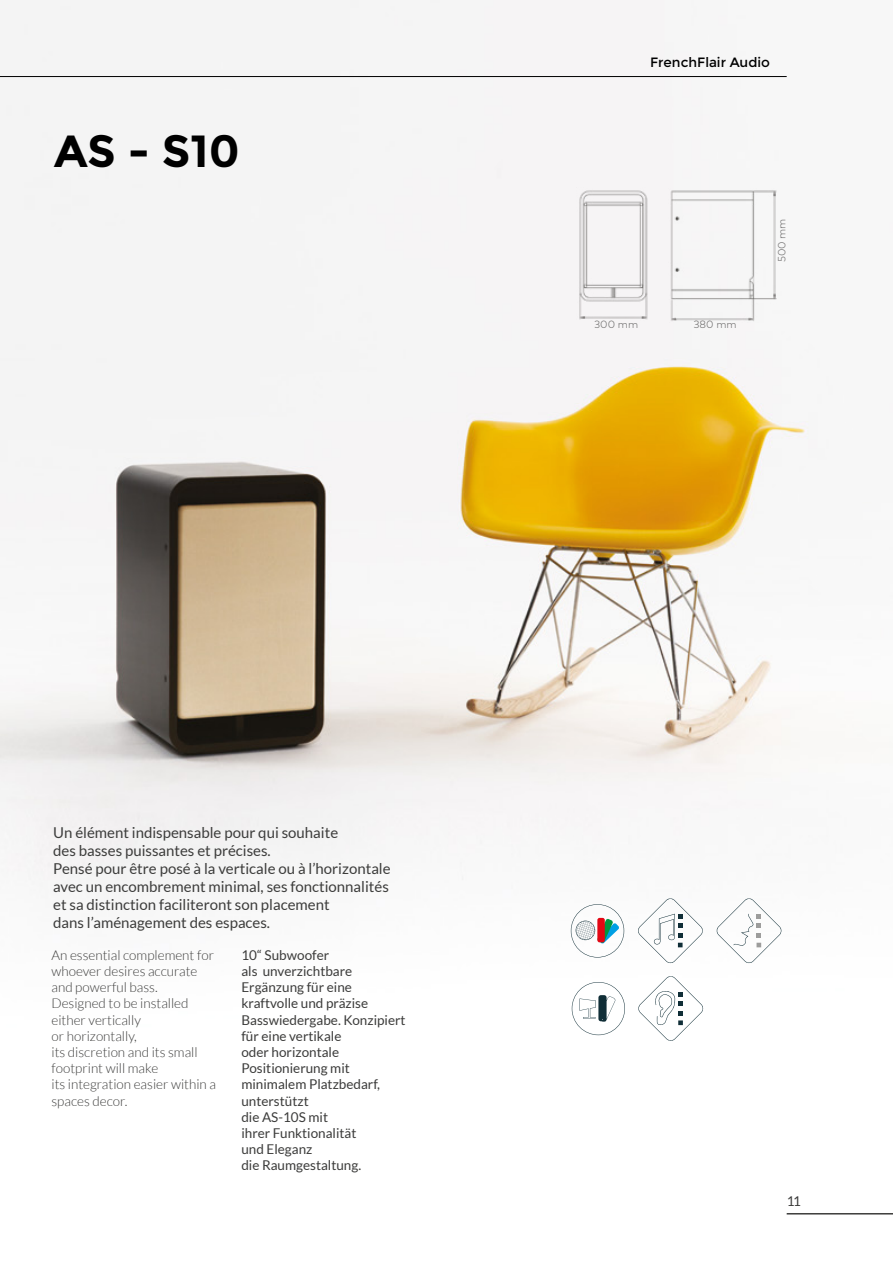
<style>
.page{position:relative;width:893px;height:1263px;background:#fff}
.page>*{position:absolute;margin:0;border:0;box-sizing:border-box;transform-origin:0 0}
.t1{font:700 45px "Montserrat";color:#000}
.t2{font:15px/18px "Lato";color:#3c3c3b}
.t3{font:13.5px/16.2px "Lato";color:#3c3c3b}
.t4{font:300 13.5px/16.2px "Lato";color:#3c3c3b}
.t5{font:13.5px "Montserrat";color:#000}
.t6{font:300 10.5px "Mark Pro";color:#706f6f}
</style>
<div class="page">
<img style="left:0;top:0;width:893px;height:1215px">
<svg style="left:571px;top:904px;width:53px;height:53px"></svg>
<svg style="left:638px;top:898px;width:65px;height:65px"></svg>
<svg style="left:638px;top:976px;width:65px;height:65px"></svg>
<svg style="left:717px;top:898px;width:64px;height:65px"></svg>
<img style="left:576px;top:187px;width:74px;height:135px">
<img style="left:668px;top:188px;width:110px;height:134px">
<svg style="left:572px;top:982px;width:53px;height:53px"></svg>
<hr style="left:0;top:76px;width:787px;height:1px;background:#000">
<hr style="left:787px;top:1213px;width:106px;height:1px;background:#3c3c3b">
<h1 class="t1" style="left:54px;top:125px;width:187px">AS - S10</h1>
<p class="t5" style="left:650px;top:54px;width:121px">FrenchFlair Audio</p>
<p class="t6" style="left:594px;top:317px;width:45px">300 mm</p>
<p class="t6" style="left:694px;top:317px;width:44px">380 mm</p>
<p class="t6" style="left:774px;top:262px;width:45px;rotate:-90deg">500 mm</p>
<p class="t2" style="left:53px;top:823px;width:339px">Un élément indispensable pour qui souhaite<br>des basses puissantes et précises.<br>Pensé pour être posé à la verticale ou à l’horizontale avec un encombrement minimal, ses fonctionnalités et sa distinction faciliteront son placement<br>dans l’aménagement des espaces.</p>
<p class="t4" style="left:51px;top:947px;width:166px">An essential complement for whoever desires accurate and powerful bass.<br>Designed to be installed either vertically<br>or horizontally,<br>its discretion and its small footprint will make<br>its integration easier within a spaces decor.</p>
<p class="t3" style="left:241px;top:947px;width:166px">10“ Subwoofer<br>als unverzichtbare<br>Ergänzung für eine kraftvolle und präzise<br>Basswiedergabe. Konzipiert für eine vertikale<br>oder horizontale<br>Positionierung mit minimalem Platzbedarf, unterstützt<br>die AS-10S mit<br>ihrer Funktionalität<br>und Eleganz<br>die Raumgestaltung.</p>
<p class="t3" style="left:787px;top:1193px;width:16px">11</p>
</div>
